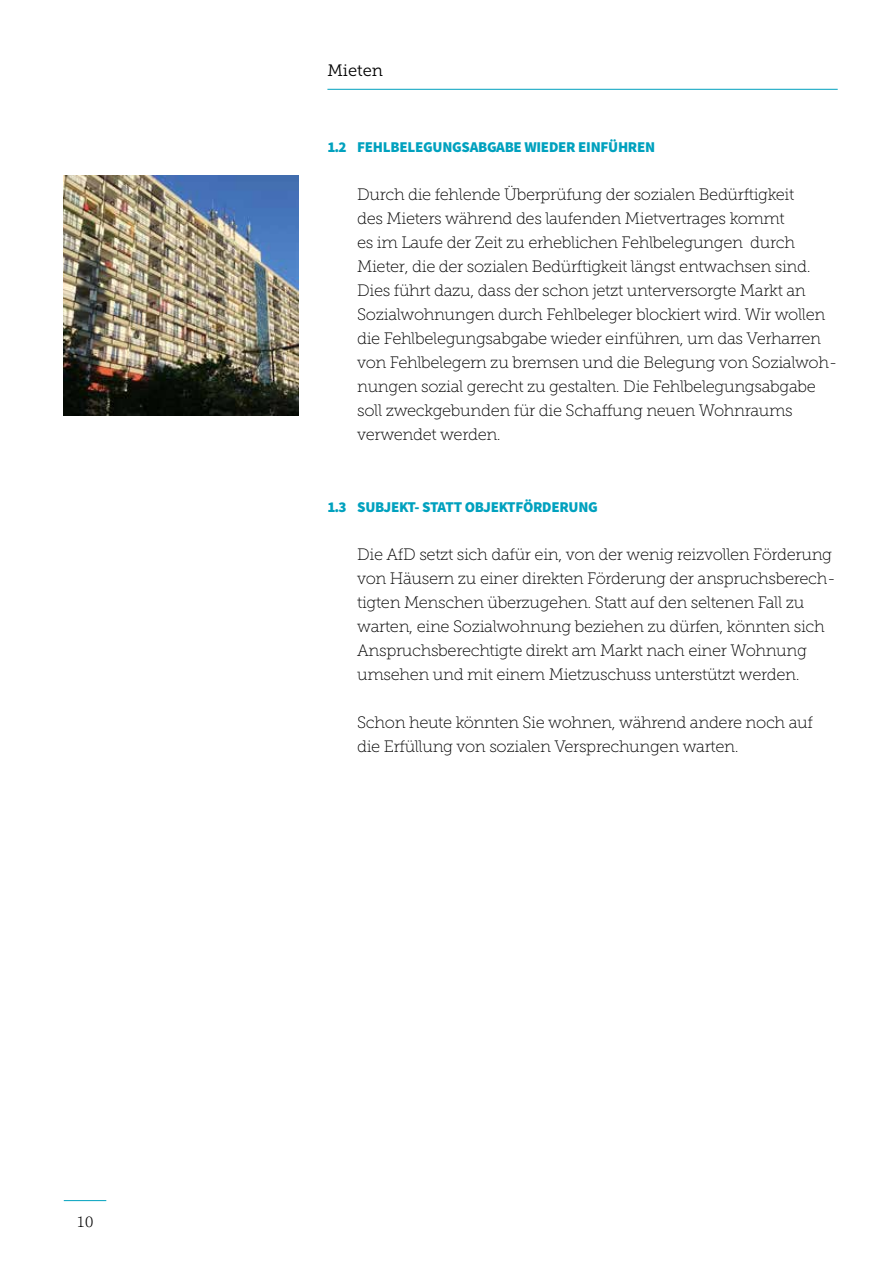
<style>
.page{position:relative;width:893px;height:1263px;background:#fff}
.page>*{position:absolute;margin:0;border:0;box-sizing:border-box;transform-origin:0 0}
.t1{font:16.5px/24px "Museo Slab 100";letter-spacing:-.02em;color:#000}
.t2{font:16.5px "Museo Slab 300";color:#000}
.t3{font:900 15px "Source Sans Pro";letter-spacing:-.02em;color:#00a1be}
.t4{font:300 15px "Georgia Pro";color:#000}
</style>
<div class="page">
<hr style="left:64px;top:1200px;width:42px;height:1px;background:#00a1be">
<hr style="left:327px;top:89px;width:511px;height:1px;background:#00a1be">
<img style="left:64px;top:176px;width:234px;height:240px">
<p class="t4" style="left:77px;top:1213px;width:18px">10</p>
<p class="t2" style="left:327px;top:61px;width:57px">Mieten</p>
<p class="t3" style="left:327px;top:137px;width:329px">1.2 FEHLBELEGUNGSABGABE WIEDER EINFÜHREN</p>
<p class="t1" style="left:357px;top:182px;width:482px">Durch die fehlende Überprüfung der sozialen Bedürftigkeit<br>des Mieters während des laufenden Mietvertrages kommt<br>es im Laufe der Zeit zu erheblichen Fehlbelegungen durch Mieter, die der sozialen Bedürftigkeit längst entwachsen sind.<br>Dies führt dazu, dass der schon jetzt unterversorgte Markt an Sozialwohnungen durch Fehlbeleger blockiert wird. Wir wollen die Fehlbelegungsabgabe wieder einführen, um das Verharren von Fehlbelegern zu bremsen und die Belegung von Sozialwoh&shy;nungen sozial gerecht zu gestalten. Die Fehlbelegungsabgabe soll zweckgebunden für die Schaffung neuen Wohnraums verwendet werden.</p>
<p class="t3" style="left:327px;top:497px;width:272px">1.3 SUBJEKT- STATT OBJEKTFÖRDERUNG</p>
<p class="t1" style="left:357px;top:542px;width:480px">Die AfD setzt sich dafür ein, von der wenig reizvollen Förderung von Häusern zu einer direkten Förderung der anspruchsberech&shy;tigten Menschen überzugehen. Statt auf den seltenen Fall zu warten, eine Sozialwohnung beziehen zu dürfen, könnten sich Anspruchsberechtigte direkt am Markt nach einer Wohnung umsehen und mit einem Mietzuschuss unterstützt werden.</p>
<p class="t1" style="left:357px;top:710px;width:457px">Schon heute könnten Sie wohnen, während andere noch auf die Erfüllung von sozialen Versprechungen warten.</p>
</div>
